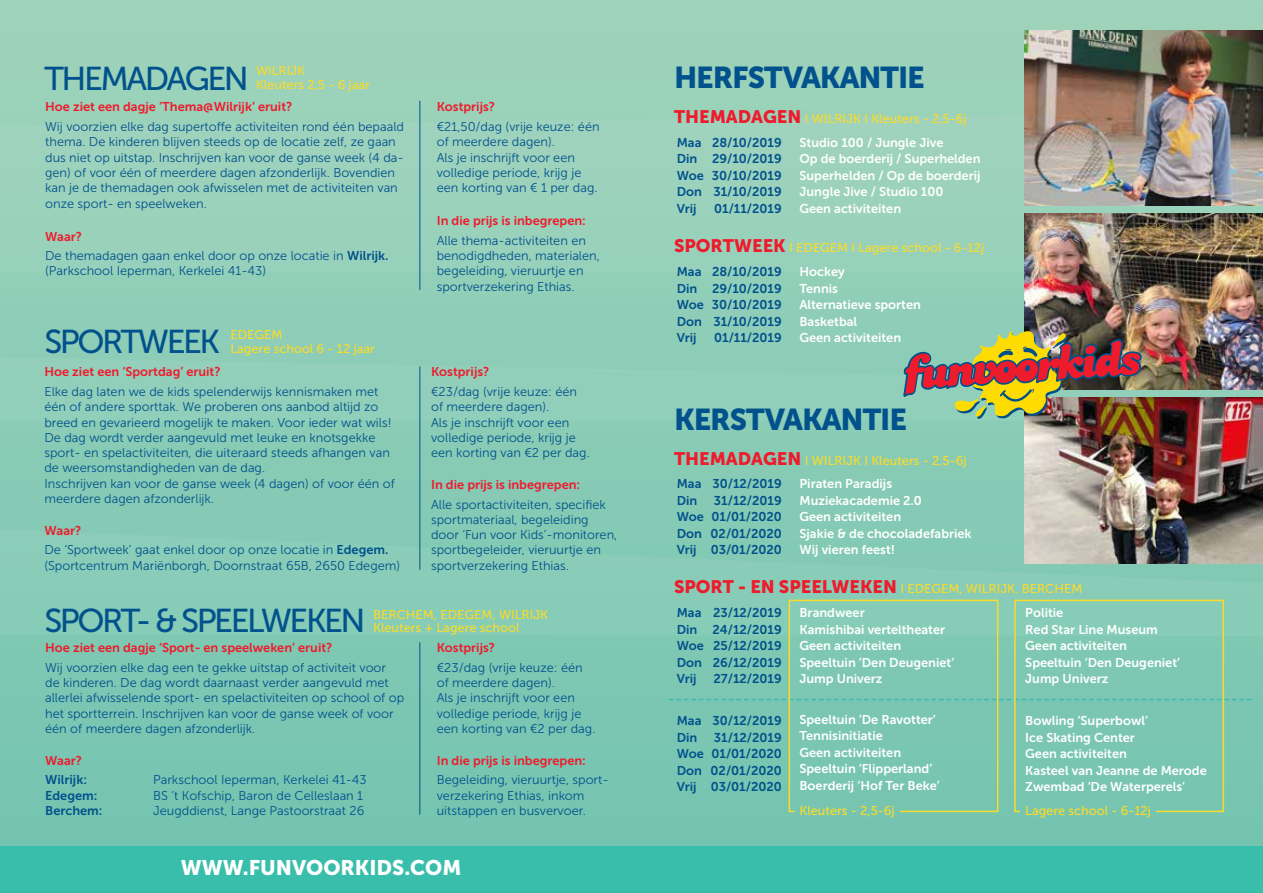
<style>
.page{position:relative;width:1263px;height:893px;background:#fff}
.page>*{position:absolute;margin:0;border:0;box-sizing:border-box;transform-origin:0 0}
.t1{font:33px "Museo Sans 500";letter-spacing:-.075em;color:#01518c}
.t2{font:30px "Museo Sans 900";letter-spacing:-.035em;color:#01518c}
.t3{font:21px "Museo Sans 900";color:#fff}
.t4{font:12.75px/15.3px "Museo Sans 300";color:#01518c}
.t5{font:12.75px/16.5px "Museo Sans 700";color:#fff}
.t6{font:12.75px/16.5px "Museo Sans 700";color:#01518c;text-align:justify}
.t7{font:12.75px/13.5px "Museo Sans 500";color:#fadb29}
.t8{font:12.75px "Museo Sans 700";color:#ee1b2d}
.s1{font-family:"Museo Sans 700"}
.s2{font-family:"Museo Sans 900";font-size:18px;color:#ee1b2d}
</style>
<div class="page">
<img style="left:0;top:0;width:1263px;height:785px">
<div style="left:0;top:785px;width:1263px;height:62px;background:#75c4b1"></div>
<svg style="left:669px;top:699px;width:582px;height:1px"></svg>
<div style="left:0;top:495px;width:1263px;height:142px;background:#87ccb7"></div>
<div style="left:0;top:341px;width:1263px;height:80px;background:#91cfba"></div>
<div style="left:0;top:107px;width:1263px;height:165px;background:#9bd2bc"></div>
<div style="left:0;top:847px;width:1263px;height:46px;background:#3abeac"></div>
<img style="left:1025px;top:398px;width:238px;height:165px">
<svg style="left:788px;top:599px;width:211px;height:214px;background:#7fc7af"></svg>
<svg style="left:1013px;top:599px;width:212px;height:214px;background:#7fc7af"></svg>
<hr style="left:419px;top:642px;width:1px;height:173px;background:#01518c">
<hr style="left:419px;top:366px;width:1px;height:204px;background:#01518c">
<hr style="left:419px;top:101px;width:1px;height:189px;background:#01518c">
<img style="left:1025px;top:30px;width:238px;height:176px">
<img style="left:1025px;top:214px;width:238px;height:175px">
<img style="left:900px;top:256px;width:243px;height:209px">
<img style="left:905px;top:331px;width:235px;height:88px">
<h1 class="t1" style="left:44px;top:60px;width:206px">THEMADAGEN</h1>
<p class="t7" style="left:256px;top:64px;width:51px">WILRIJK</p>
<p class="t7" style="left:256px;top:78px;width:116px">Kleuters 2,5 - 6 jaar</p>
<p class="t8" style="left:45px;top:100px;width:249px">Hoe ziet een dagje ‘Thema@Wilrijk’ eruit?</p>
<p class="t4" style="left:45px;top:119px;width:360px">Wij voorzien elke dag supertoffe activiteiten rond één bepaald thema. De kinderen blijven steeds op de locatie zelf, ze gaan dus niet op uitstap. Inschrijven kan voor de ganse week (4 da&shy;gen) of voor één of meerdere dagen afzonderlijk. Bovendien kan je de themadagen ook afwisselen met de activiteiten van onze sport- en speelweken.</p>
<p class="t8" style="left:45px;top:229px;width:38px">Waar?</p>
<p class="t4" style="left:45px;top:248px;width:345px">De themadagen gaan enkel door op onze locatie in <span class="s1">Wilrijk. </span>(Parkschool Ieperman, Kerkelei 41-43)</p>
<h1 class="t1" style="left:44px;top:323px;width:177px">SPORTWEEK</h1>
<p class="t7" style="left:230px;top:328px;width:146px">EDEGEM<br>Lagere school 6 - 12 jaar</p>
<p class="t8" style="left:44px;top:365px;width:178px">Hoe ziet een ‘Sportdag’ eruit?</p>
<p class="t4" style="left:44px;top:384px;width:352px">Elke dag laten we de kids spelenderwijs kennismaken met één of andere sporttak. We proberen ons aanbod altijd zo breed en gevarieerd mogelijk te maken. Voor ieder wat wils!<br>De dag wordt verder aangevuld met leuke en knotsgekke sport- en spelactiviteiten, die uiteraard steeds afhangen van de weersomstandigheden van de dag.<br>Inschrijven kan voor de ganse week (4 dagen) of voor één of meerdere dagen afzonderlijk.</p>
<p class="t8" style="left:44px;top:523px;width:38px">Waar?</p>
<p class="t4" style="left:44px;top:542px;width:357px">De ‘Sportweek’ gaat enkel door op onze locatie in <span class="s1">Edegem. </span>(Sportcentrum Mariënborgh, Doornstraat 65B, 2650 Edegem)</p>
<p class="t8" style="left:437px;top:100px;width:60px">Kostprijs?</p>
<p class="t4" style="left:437px;top:119px;width:164px">€21,50/dag (vrije keuze: één of meerdere dagen).<br>Als je inschrijft voor een volledige periode, krijg je een korting van € 1 per dag.</p>
<p class="t8" style="left:437px;top:214px;width:151px">In die prijs is inbegrepen:</p>
<p class="t4" style="left:437px;top:233px;width:165px">Alle thema-activiteiten en benodigdheden, materialen, begeleiding, vieruurtje en sportverzekering Ethias.</p>
<p class="t8" style="left:431px;top:365px;width:60px">Kostprijs?</p>
<p class="t4" style="left:431px;top:384px;width:160px">€23/dag (vrije keuze: één of meerdere dagen).<br>Als je inschrijft voor een volledige periode, krijg je een korting van €2 per dag.</p>
<p class="t8" style="left:431px;top:477px;width:151px">In die prijs is inbegrepen:</p>
<p class="t4" style="left:431px;top:497px;width:188px">Alle sportactiviteiten, specifiek sportmateriaal, begeleiding door ‘Fun voor Kids’-monitoren, sportbegeleider, vieruurtje en sportverzekering Ethias.</p>
<h1 class="t1" style="left:44px;top:602px;width:323px">SPORT- &amp; SPEELWEKEN</h1>
<p class="t7" style="left:373px;top:608px;width:177px">BERCHEM, EDEGEM, WILRIJK<br>Kleuters + Lagere school</p>
<p class="t8" style="left:45px;top:641px;width:289px">Hoe ziet een dagje ‘Sport- en speelweken’ eruit?</p>
<p class="t4" style="left:45px;top:660px;width:361px">Wij voorzien elke dag een te gekke uitstap of activiteit voor<br>de kinderen. De dag wordt daarnaast verder aangevuld met allerlei afwisselende sport- en spelactiviteiten op school of op het sportterrein. Inschrijven kan voor de ganse week of voor één of meerdere dagen afzonderlijk.</p>
<p class="t8" style="left:45px;top:753px;width:38px">Waar?</p>
<p class="t6" style="left:45px;top:772px;width:43px">Wilrijk:</p>
<p class="t4" style="left:153px;top:772px;width:215px">Parkschool Ieperman, Kerkelei 41-43</p>
<p class="t6" style="left:45px;top:787px;width:54px">Edegem:</p>
<p class="t4" style="left:153px;top:788px;width:212px">BS ’t Kofschip, Baron de Celleslaan 1</p>
<p class="t6" style="left:45px;top:802px;width:59px">Berchem:</p>
<p class="t4" style="left:153px;top:803px;width:213px">Jeugddienst, Lange Pastoorstraat 26</p>
<p class="t8" style="left:437px;top:641px;width:60px">Kostprijs?</p>
<p class="t4" style="left:437px;top:660px;width:160px">€23/dag (vrije keuze: één of meerdere dagen).<br>Als je inschrijft voor een volledige periode, krijg je een korting van €2 per dag.</p>
<p class="t8" style="left:437px;top:753px;width:151px">In die prijs is inbegrepen:</p>
<p class="t4" style="left:437px;top:772px;width:173px">Begeleiding, vieruurtje, sport&shy;verzekering Ethias, inkom uitstappen en busvervoer.</p>
<h3 class="t3" style="left:181px;top:856px;width:282px">WWW.FUNVOORKIDS.COM</h3>
<h2 class="t2" style="left:674px;top:61px;width:252px">HERFSTVAKANTIE</h2>
<p class="t7" style="left:674px;top:112px;width:294px"><span class="s2">THEMADAGEN</span> I WILRIJK I Kleuters - 2,5-6j</p>
<p class="t6" style="left:677px;top:134px;width:107px">Maa 28/10/2019<br>Din 29/10/2019<br>Woe 30/10/2019<br>Don 31/10/2019<br>Vrij</p>
<p class="t6" style="left:714px;top:200px;width:69px">01/11/2019</p>
<p class="t5" style="left:799px;top:134px;width:183px">Studio 100 / Jungle Jive<br>Op de boerderij / Superhelden<br>Superhelden / Op de boerderij<br>Jungle Jive / Studio 100<br>Geen activiteiten</p>
<p class="t7" style="left:674px;top:241px;width:312px"><span class="s2">SPORTWEEK</span> I EDEGEM I Lagere school - 6-12j</p>
<p class="t6" style="left:677px;top:263px;width:107px">Maa 28/10/2019<br>Din 29/10/2019<br>Woe 30/10/2019<br>Don 31/10/2019<br>Vrij</p>
<p class="t6" style="left:714px;top:329px;width:69px">01/11/2019</p>
<p class="t5" style="left:799px;top:263px;width:123px">Hockey<br>Tennis<br>Alternatieve sporten<br>Basketbal<br>Geen activiteiten</p>
<h2 class="t2" style="left:674px;top:402px;width:234px">KERSTVAKANTIE</h2>
<p class="t7" style="left:674px;top:453px;width:294px"><span class="s2">THEMADAGEN</span> I WILRIJK I Kleuters - 2,5-6j</p>
<p class="t6" style="left:677px;top:476px;width:107px">Maa 30/12/2019<br>Din</p>
<p class="t6" style="left:677px;top:492px;width:107px;text-indent:37px">31/12/2019<br>Woe 01/01/2020<br>Don 02/01/2020<br>Vrij 03/01/2020</p>
<p class="t5" style="left:799px;top:476px;width:174px">Piraten Paradijs<br>Muziekacademie 2.0<br>Geen activiteiten<br>Sjakie &amp; de chocoladefabriek<br>Wij vieren feest!</p>
<p class="t7" style="left:674px;top:582px;width:410px"><span class="s2">SPORT - EN SPEELWEKEN</span> I EDEGEM, WILRIJK, BERCHEM</p>
<p class="t6" style="left:677px;top:605px;width:107px">Maa 23/12/2019<br>Din 24/12/2019<br>Woe 25/12/2019<br>Don 26/12/2019<br>Vrij</p>
<p class="t6" style="left:713px;top:671px;width:70px">27/12/2019</p>
<p class="t6" style="left:677px;top:713px;width:107px">Maa 30/12/2019<br>Din</p>
<p class="t6" style="left:677px;top:729px;width:107px;text-indent:37px">31/12/2019<br>Woe 01/01/2020<br>Don 02/01/2020<br>Vrij 03/01/2020</p>
<p class="t5" style="left:799px;top:605px;width:156px">Brandweer<br>Kamishibai verteltheater<br>Geen activiteiten<br>Speeltuin ‘Den Deugeniet’<br>Jump Univerz</p>
<p class="t5" style="left:1025px;top:605px;width:156px">Politie<br>Red Star Line Museum<br>Geen activiteiten<br>Speeltuin ‘Den Deugeniet’<br>Jump Univerz</p>
<p class="t5" style="left:799px;top:711px;width:142px">Speeltuin ‘De Ravotter’<br>Tennisinitiatie<br>Geen activiteiten<br>Speeltuin ‘Flipperland’<br>Boerderij ‘Hof Ter Beke’</p>
<p class="t5" style="left:1025px;top:713px;width:183px">Bowling ‘Superbowl’<br>Ice Skating Center<br>Geen activiteiten<br>Kasteel van Jeanne de Merode<br>Zwembad ‘De Waterperels’</p>
<p class="t7" style="left:799px;top:804px;width:97px">Kleuters - 2,5-6j</p>
<p class="t7" style="left:1025px;top:804px;width:127px">Lagere school - 6-12j</p>
</div>
